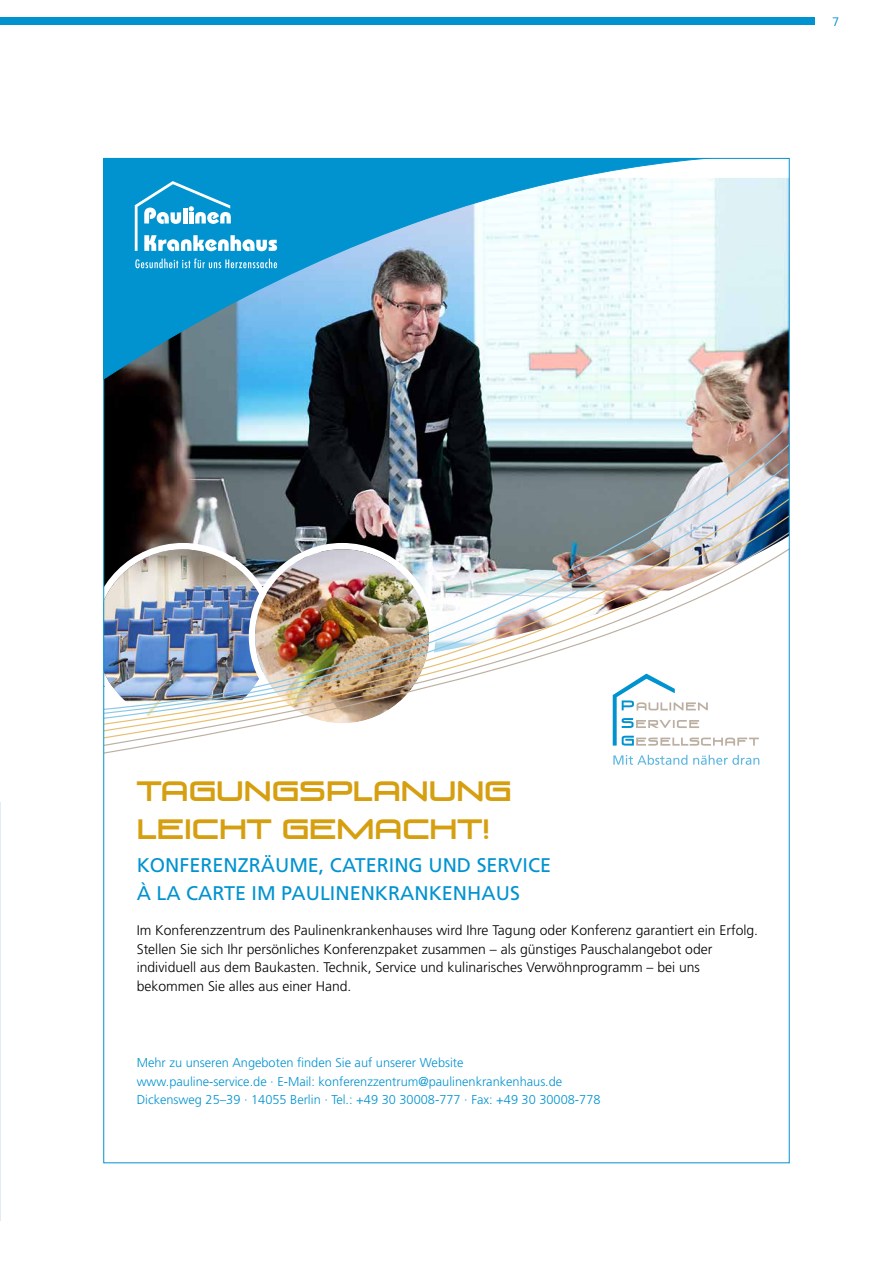
<style>
.page{position:relative;width:893px;height:1263px;background:#fff}
.page>*{position:absolute;margin:0;border:0;box-sizing:border-box;transform-origin:0 0}
.t1{font:26.7px/38.4px "Venus Rising";color:#d59f10}
.t2{font:19.8px/27.9px "Frutiger LT";color:#0093d0}
.t3{font:300 13.95px/18.6px "Frutiger LT";color:#000}
.t4{font:300 12.75px/18.6px "Frutiger LT";color:#0093d0}
.t5{font:12px "Graphik";color:#0093d0}
</style>
<div class="page">
<hr style="left:0;top:802px;width:1px;height:418px;background:#deedf7">
<div style="left:0;top:18px;width:815px;height:7px;background:#0093d0"></div>
<svg style="left:105px;top:160px;width:683px;height:150px"></svg>
<svg style="left:135px;top:258px;width:142px;height:10px"></svg>
<svg style="left:135px;top:181px;width:142px;height:70px"></svg>
<img style="left:105px;top:310px;width:683px;height:455px">
<p class="t5" style="left:832px;top:12px;width:8px">7</p>
<h1 class="t1" style="left:137px;top:772px;width:376px">TAGUNGSPLANUNG<br>LEICHT GEMACHT!</h1>
<h2 class="t2" style="left:137px;top:851px;width:416px">KONFERENZRÄUME, CATERING UND SERVICE<br>À LA CARTE IM PAULINENKRANKENHAUS</h2>
<p class="t3" style="left:137px;top:921px;width:623px">Im Konferenzzentrum des Paulinenkrankenhauses wird Ihre Tagung oder Konferenz garantiert ein Erfolg.<br>Stellen Sie sich Ihr persönliches Konferenzpaket zusammen – als günstiges Pauschalangebot oder individuell aus dem Baukasten. Technik, Service und kulinarisches Verwöhnprogramm – bei uns bekommen Sie alles aus einer Hand.</p>
<p class="t4" style="left:137px;top:1054px;width:465px">Mehr zu unseren Angeboten finden Sie auf unserer Website<br>www.pauline-service.de · E-Mail: konferenzzentrum@paulinenkrankenhaus.de<br>Dickensweg 25–39 · 14055 Berlin · Tel.: +49 30 30008-777 · Fax: +49 30 30008-778</p>
</div>
